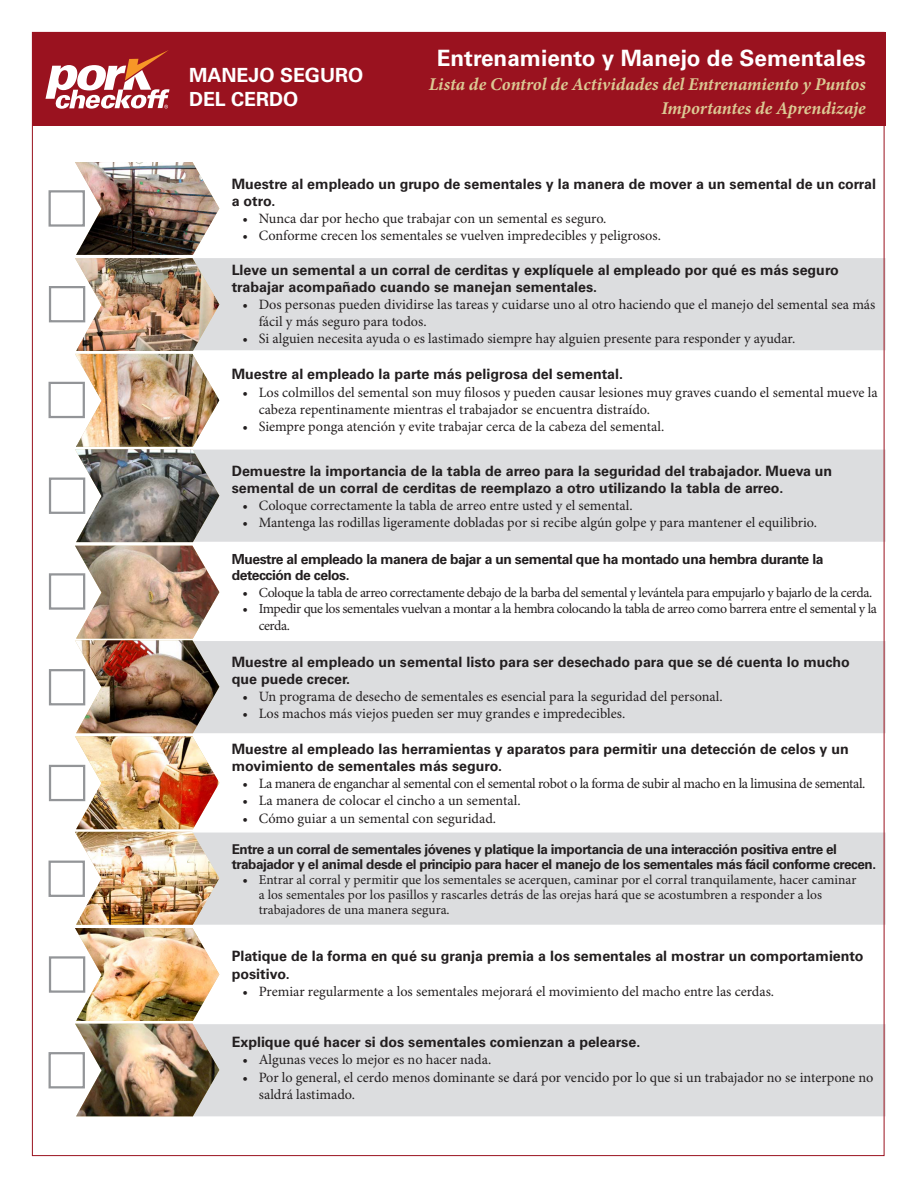
<style>
.page{position:relative;width:918px;height:1188px;background:#fff}
.page>*{position:absolute;margin:0;border:0;box-sizing:border-box;transform-origin:0 0}
.t1{font:700 22.5px "Univers LT Std";color:#fff}
.t2{font:700 19.5px/23.4px "Univers LT Std";color:#fff}
.t3{font:italic 700 18px/24px "Minion Pro";letter-spacing:-.005em;color:#dbc893;text-align:right}
.t4{font:14.25px/17.1px "Minion Pro";color:#231f20}
.t5{font:700 14.25px/17.1px "Univers LT Std";color:#231f20}
.t6{font:14.25px "Minion Pro";letter-spacing:-.03em;color:#231f20}
.t7{font:13.8px/16.5px "Minion Pro";letter-spacing:-.03em;color:#231f20}
.t8{font:700 13.8px/16.5px "Univers LT Std";letter-spacing:-.03em;color:#231f20}
.t9{font:13.5px/15px "Minion Pro";color:#231f20}
.t10{font:700 13.5px/15px "Univers LT Std";letter-spacing:-.03em;color:#231f20}
.s1{font-size:14.25px}
</style>
<div class="page">
<div style="left:219px;top:258px;width:667px;height:92px;background:#dcdddf"></div>
<div style="left:219px;top:450px;width:667px;height:92px;background:#dcdddf"></div>
<div style="left:219px;top:641px;width:667px;height:92px;background:#dcdddf"></div>
<div style="left:219px;top:833px;width:667px;height:92px;background:#dcdddf"></div>
<div style="left:219px;top:1024px;width:667px;height:92px;background:#dcdddf"></div>
<div style="left:32px;top:32px;width:854px;height:94px;background:#9a121f"></div>
<div style="left:49px;top:190px;width:36px;height:37px;border:2px solid #939598"></div>
<div style="left:49px;top:286px;width:36px;height:36px;border:2px solid #939598"></div>
<div style="left:49px;top:382px;width:36px;height:36px;border:2px solid #939598"></div>
<div style="left:49px;top:478px;width:36px;height:36px;border:2px solid #939598"></div>
<div style="left:49px;top:573px;width:36px;height:37px;border:2px solid #939598"></div>
<div style="left:49px;top:669px;width:36px;height:36px;border:2px solid #939598"></div>
<div style="left:49px;top:765px;width:36px;height:36px;border:2px solid #939598"></div>
<div style="left:49px;top:861px;width:36px;height:36px;border:2px solid #939598"></div>
<div style="left:49px;top:956px;width:36px;height:37px;border:2px solid #939598"></div>
<div style="left:49px;top:1052px;width:36px;height:36px;border:2px solid #939598"></div>
<img style="left:75px;top:162px;width:144px;height:859px">
<img style="left:75px;top:1023px;width:144px;height:93px">
<svg style="left:46px;top:50px;width:124px;height:58px"></svg>
<p class="t2" style="left:189px;top:64px;width:176px">MANEJO SEGURO<br>DEL CERDO</p>
<p class="t1" style="left:437px;top:45px;width:430px">Entrenamiento y Manejo de Sementales</p>
<p class="t3" style="left:429px;top:73px;width:439px">Lista de Control de Actividades del Entrenamiento y Puntos<br>Importantes de Aprendizaje</p>
<p class="t5" style="left:232px;top:175px;width:646px">Muestre al empleado un grupo de sementales y la manera de mover a un semental de un corral a otro.</p>
<p class="t4" style="left:243px;top:210px;width:365px">• Nunca dar por hecho que trabajar con un semental es seguro.</p>
<p class="t4" style="left:243px;top:228px;width:420px">• Conforme crecen los sementales se vuelven impredecibles y peligrosos.</p>
<p class="t5" style="left:232px;top:261px;width:609px">Lleve un semental a un corral de cerditas y explíquele al empleado por qué es más seguro trabajar acompañado cuando se manejan sementales.</p>
<p class="t4" style="left:259px;top:296px;width:618px;text-indent:-16px">• Dos personas pueden dividirse las tareas y cuidarse uno al otro haciendo que el manejo del semental sea más fácil y más seguro para todos.</p>
<p class="t4" style="left:243px;top:331px;width:554px">• Si alguien necesita ayuda o es lastimado siempre hay alguien presente para responder y ayudar.</p>
<p class="t5" style="left:232px;top:366px;width:393px">Muestre al empleado la parte más peligrosa del semental.</p>
<p class="t4" style="left:259px;top:384px;width:620px;text-indent:-16px">• Los colmillos del semental son muy filosos y pueden causar lesiones muy graves cuando el semental mueve la cabeza repentinamente mientras el trabajador se encuentra distraído.</p>
<p class="t4" style="left:243px;top:418px;width:423px">• Siempre ponga atención y evite trabajar cerca de la cabeza del semental.</p>
<p class="t5" style="left:232px;top:462px;width:602px">Demuestre la importancia de la tabla de arreo para la seguridad del trabajador. Mueva un semental de un corral de cerditas de reemplazo a otro utilizando la tabla de arreo.</p>
<p class="t4" style="left:243px;top:497px;width:392px">• Coloque correctamente la tabla de arreo entre usted y el semental.</p>
<p class="t4" style="left:243px;top:514px;width:576px">• Mantenga las rodillas ligeramente dobladas por si recibe algún golpe y para mantener el equilibrio.</p>
<p class="t8" style="left:232px;top:551px;width:593px">Muestre al empleado la manera de bajar a un semental que ha montado una hembra durante la detección de celos.</p>
<p class="t7" style="left:243px;top:585px;width:631px"><span class="s1">•</span> Coloque la tabla de arreo correctamente debajo de la barba del semental y levántela para empujarlo y bajarlo de la cerda.</p>
<p class="t7" style="left:259px;top:601px;width:620px;text-indent:-16px"><span class="s1">•</span> Impedir que los sementales vuelvan a montar a la hembra colocando la tabla de arreo como barrera entre el semental y la cerda.</p>
<p class="t5" style="left:232px;top:654px;width:620px">Muestre al empleado un semental listo para ser desechado para que se dé cuenta lo mucho que puede crecer.</p>
<p class="t4" style="left:243px;top:689px;width:482px">• Un programa de desecho de sementales es esencial para la seguridad del personal.</p>
<p class="t4" style="left:243px;top:706px;width:384px">• Los machos más viejos pueden ser muy grandes e impredecibles.</p>
<p class="t5" style="left:232px;top:741px;width:619px">Muestre al empleado las herramientas y aparatos para permitir una detección de celos y un movimiento de sementales más seguro.</p>
<p class="t6" style="left:243px;top:775px;width:624px">• La manera de enganchar al semental con el semental robot o la forma de subir al macho en la limusina de semental.</p>
<p class="t4" style="left:243px;top:793px;width:280px">• La manera de colocar el cincho a un semental.</p>
<p class="t4" style="left:243px;top:810px;width:255px">• Cómo guiar a un semental con seguridad.</p>
<p class="t10" style="left:232px;top:842px;width:646px">Entre a un corral de sementales jóvenes y platique la importancia de una interacción positiva entre el trabajador y el animal desde el principio para hacer el manejo de los sementales más fácil conforme crecen.</p>
<p class="t9" style="left:259px;top:872px;width:599px;text-indent:-16px"><span class="s1">•</span> Entrar al corral y permitir que los sementales se acerquen, caminar por el corral tranquilamente, hacer caminar a los sementales por los pasillos y rascarles detrás de las orejas hará que se acostumbren a responder a los trabajadores de una manera segura.</p>
<p class="t5" style="left:232px;top:948px;width:633px">Platique de la forma en qué su granja premia a los sementales al mostrar un comportamiento positivo.</p>
<p class="t4" style="left:243px;top:983px;width:533px">• Premiar regularmente a los sementales mejorará el movimiento del macho entre las cerdas.</p>
<p class="t5" style="left:232px;top:1034px;width:410px">Explique qué hacer si dos sementales comienzan a pelearse.</p>
<p class="t4" style="left:243px;top:1052px;width:250px">• Algunas veces lo mejor es no hacer nada.</p>
<p class="t4" style="left:259px;top:1069px;width:616px;text-indent:-16px">• Por lo general, el cerdo menos dominante se dará por vencido por lo que si un trabajador no se interpone no saldrá lastimado.</p>
</div>
